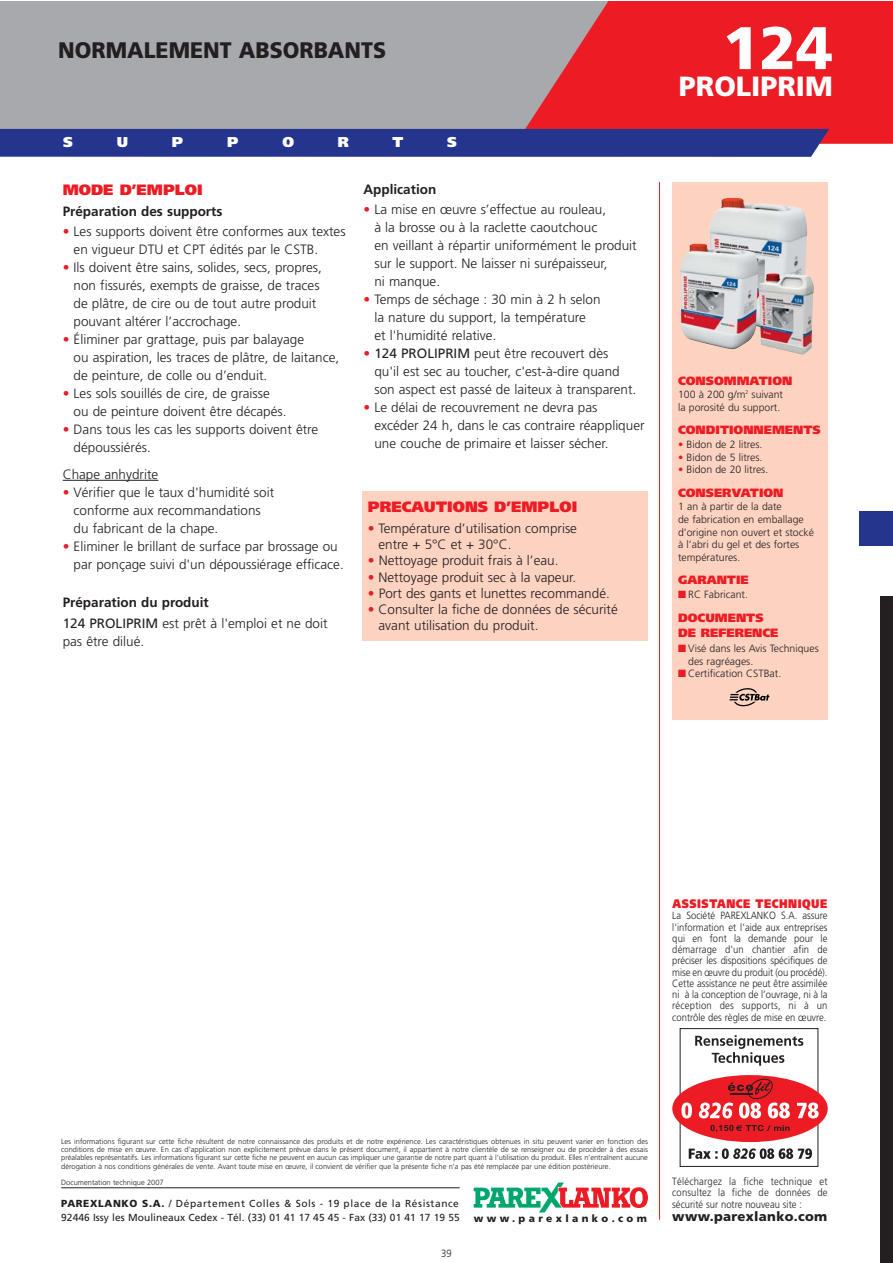
<style>
.page{position:relative;width:893px;height:1263px;background:#fff}
.page>*{position:absolute;margin:0;border:0;box-sizing:border-box;transform-origin:0 0}
.t1{font:900 60px "Frutiger";color:#fff}
.t2{font:900 27.75px "Frutiger";color:#fff}
.t3{font:900 22.5px "Frutiger";color:#231f20;scale:.95 1}
.t4{font:900 15px "Frutiger";color:#ed1c24}
.t5{font:900 14.25px "Frutiger";color:#fff}
.t6{font:300 13.5px/18px "Frutiger";color:#231f20}
.t7{font:700 13.5px "Frutiger";color:#231f20}
.t8{font:900 13.2px "Frutiger";letter-spacing:.025em;color:#231f20}
.t9{font:900 12.3px "Frutiger";letter-spacing:.05em;color:#ed1c24;scale:.85 1}
.t10{font:900 12px/15.5px "Frutiger";color:#ed1c24}
.t11{font:300 10.5px/11.2px "Frutiger";color:#231f20;text-align:justify;scale:.9 1}
.t12{font:300 10.5px/12.6px "Frutiger";color:#231f20}
.t13{font:10.2px/13.4px "Frutiger";letter-spacing:.005em;color:#231f20}
.t14{font:900 10.2px "Frutiger";letter-spacing:.33em;color:#231f20}
.t15{font:300 7.5px/8.2px "Frutiger";color:#231f20;text-align:justify}
.s1{color:#ed1c24}
.s2{font-weight:700}
.s3{font-weight:400}
.s4{font-weight:900}
</style>
<div class="page">
<div style="left:0;top:1px;width:638px;height:143px;background:#a7a9ac"></div>
<svg style="left:516px;top:1px;width:376px;height:143px;background:#e32f36"></svg>
<div style="left:0;top:129px;width:829px;height:28px;background:#25358e"></div>
<hr style="left:61px;top:1187px;width:399px;height:1px;background:#231f20">
<hr style="left:659px;top:182px;width:1px;height:1038px;background:#ed1c24">
<div style="left:672px;top:182px;width:155px;height:538px;background:#fcd2c1"></div>
<svg style="left:474px;top:1182px;width:174px;height:30px"></svg>
<div style="left:680px;top:1028px;width:138px;height:139px;border:1px solid #231f20"></div>
<div style="left:672px;top:1075px;width:155px;height:67px;background:#ed1c24;border-radius:50%"></div>
<svg style="left:710px;top:1125px;width:80px;height:7px"></svg>
<svg style="left:681px;top:1102px;width:11px;height:16px"></svg>
<svg style="left:699px;top:1078px;width:91px;height:40px"></svg>
<svg style="left:797px;top:1102px;width:22px;height:16px"></svg>
<svg style="left:689px;top:1148px;width:123px;height:11px"></svg>
<svg style="left:695px;top:1035px;width:108px;height:31px"></svg>
<svg style="left:729px;top:688px;width:40px;height:18px"></svg>
<div style="left:859px;top:512px;width:33px;height:34px;background:#25358e"></div>
<div style="left:880px;top:597px;width:12px;height:666px;background:#231f20"></div>
<div style="left:363px;top:491px;width:285px;height:149px;background:#fcd2c1"></div>
<hr style="left:63px;top:480px;width:95px;height:1px;background:#231f20">
<img style="left:709px;top:198px;width:98px;height:75px">
<img style="left:680px;top:244px;width:78px;height:106px">
<img style="left:758px;top:273px;width:56px;height:81px">
<h3 class="t3" style="left:58px;top:41px;width:347px">NORMALEMENT ABSORBANTS</h3>
<p class="t5" style="left:63px;top:136px;width:11px">S</p>
<p class="t5" style="left:117px;top:136px;width:13px">U</p>
<p class="t5" style="left:172px;top:136px;width:13px">P</p>
<p class="t5" style="left:227px;top:136px;width:13px">P</p>
<p class="t5" style="left:282px;top:136px;width:13px">O</p>
<p class="t5" style="left:338px;top:136px;width:13px">R</p>
<p class="t5" style="left:392px;top:136px;width:12px">T</p>
<p class="t5" style="left:447px;top:136px;width:11px">S</p>
<p class="t4" style="left:63px;top:184px;width:141px">MODE D’EMPLOI</p>
<p class="t7" style="left:63px;top:206px;width:161px">Préparation des supports</p>
<p class="t6" style="left:74px;top:224px;width:273px;text-indent:-11px"><span class="s1">•</span> Les supports doivent être conformes aux textes en vigueur DTU et CPT édités par le CSTB.</p>
<p class="t6" style="left:74px;top:260px;width:250px;text-indent:-11px"><span class="s1">•</span> Ils doivent être sains, solides, secs, propres, non fissurés, exempts de graisse, de traces de plâtre, de cire ou de tout autre produit pouvant altérer l’accrochage.</p>
<p class="t6" style="left:74px;top:332px;width:267px;text-indent:-11px"><span class="s1">•</span> Éliminer par grattage, puis par balayage<br>ou aspiration, les traces de plâtre, de laitance, de peinture, de colle ou d’enduit.</p>
<p class="t6" style="left:74px;top:386px;width:214px;text-indent:-11px"><span class="s1">•</span> Les sols souillés de cire, de graisse ou de peinture doivent être décapés.</p>
<p class="t6" style="left:74px;top:422px;width:246px;text-indent:-11px"><span class="s1">•</span> Dans tous les cas les supports doivent être dépoussiérés.</p>
<p class="t6" style="left:63px;top:466px;width:97px">Chape anhydrite</p>
<p class="t6" style="left:74px;top:484px;width:202px;text-indent:-11px"><span class="s1">•</span> Vérifier que le taux d'humidité soit conforme aux recommandations du fabricant de la chape.</p>
<p class="t6" style="left:74px;top:538px;width:272px;text-indent:-11px"><span class="s1">•</span> Eliminer le brillant de surface par brossage ou par ponçage suivi d'un dépoussiérage efficace.</p>
<p class="t6" style="left:63px;top:593px;width:266px;line-height:20.4px"><span class="s2">Préparation du produit<br></span><span class="s3">124 PROLIPRIM</span> est prêt à l'emploi et ne doit</p>
<p class="t6" style="left:63px;top:633px;width:83px">pas être dilué.</p>
<p class="t7" style="left:364px;top:184px;width:74px">Application</p>
<p class="t6" style="left:374px;top:201px;width:264px;text-indent:-11px"><span class="s1">•</span> La mise en œuvre s’effectue au rouleau,<br>à la brosse ou à la raclette caoutchouc<br>en veillant à répartir uniformément le produit sur le support. Ne laisser ni surépaisseur,<br>ni manque.</p>
<p class="t6" style="left:374px;top:291px;width:228px;text-indent:-11px"><span class="s1">•</span> Temps de séchage : 30 min à 2 h selon la nature du support, la température<br>et l'humidité relative.</p>
<p class="t6" style="left:374px;top:345px;width:263px;text-indent:-11px"><span class="s1">•</span> <span class="s3">124 PROLIPRIM</span> peut être recouvert dès qu'il est sec au toucher, c'est-à-dire quand son aspect est passé de laiteux à transparent.</p>
<p class="t6" style="left:374px;top:399px;width:272px;text-indent:-11px"><span class="s1">•</span> Le délai de recouvrement ne devra pas excéder 24 h, dans le cas contraire réappliquer une couche de primaire et laisser sécher.</p>
<p class="t4" style="left:368px;top:501px;width:211px">PRECAUTIONS D’EMPLOI</p>
<p class="t6" style="left:379px;top:521px;width:200px;line-height:16.2px;text-indent:-11px"><span class="s1">•</span> Température d’utilisation comprise entre + 5°C et + 30°C.</p>
<p class="t6" style="left:368px;top:553px;width:192px"><span class="s1">•</span> Nettoyage produit frais à l’eau.</p>
<p class="t6" style="left:368px;top:569px;width:210px"><span class="s1">•</span> Nettoyage produit sec à la vapeur.</p>
<p class="t6" style="left:368px;top:585px;width:243px"><span class="s1">•</span> Port des gants et lunettes recommandé.</p>
<p class="t6" style="left:379px;top:602px;width:241px;line-height:16.2px;text-indent:-11px"><span class="s1">•</span> Consulter la fiche de données de sécurité avant utilisation du produit.</p>
<h1 class="t1" style="left:723px;top:24px;width:112px">124</h1>
<h2 class="t2" style="left:679px;top:75px;width:155px">PROLIPRIM</h2>
<p class="t10" style="left:678px;top:374px;width:116px">CONSOMMATION</p>
<p class="t12" style="left:678px;top:389px;width:107px">100 à 200 g/m<sup>2</sup> suivant la porosité du support.</p>
<p class="t10" style="left:678px;top:423px;width:144px">CONDITIONNEMENTS</p>
<p class="t12" style="left:678px;top:439px;width:86px"><span class="s1">•</span> Bidon de 2 litres.</p>
<p class="t12" style="left:678px;top:451px;width:86px"><span class="s1">•</span> Bidon de 5 litres.</p>
<p class="t12" style="left:678px;top:464px;width:92px"><span class="s1">•</span> Bidon de 20 litres.</p>
<p class="t10" style="left:678px;top:485px;width:107px">CONSERVATION</p>
<p class="t12" style="left:678px;top:501px;width:137px">1 an à partir de la date<br>de fabrication en emballage d’origine non ouvert et stocké à l’abri du gel et des fortes températures.</p>
<p class="t10" style="left:678px;top:573px;width:72px">GARANTIE</p>
<p class="t12" style="left:678px;top:589px;width:71px"><span class="s1">■</span> RC Fabricant.</p>
<p class="t10" style="left:678px;top:610px;width:102px">DOCUMENTS<br>DE REFERENCE</p>
<p class="t12" style="left:688px;top:643px;width:132px;text-indent:-10px"><span class="s1">■</span> Visé dans les Avis Techniques des ragréages.</p>
<p class="t12" style="left:678px;top:668px;width:105px"><span class="s1">■</span> Certification CSTBat.</p>
<p class="t9" style="left:672px;top:899px;width:183px">ASSISTANCE TECHNIQUE</p>
<p class="t11" style="left:672px;top:911px;width:174px">La Société PAREXLANKO S.A. assure l'information et l'aide aux entreprises qui en font la demande pour le démarrage d'un chantier afin de préciser les dispositions spécifiques de mise en œuvre du produit (ou procédé).<br>Cette assistance ne peut être assimilée ni à la conception de l’ouvrage, ni à la réception des supports, ni à un contrôle des règles de mise en œuvre.</p>
<p class="t15" style="left:61px;top:1138px;width:588px">Les informations figurant sur cette fiche résultent de notre connaissance des produits et de notre expérience. Les caractéristiques obtenues in situ peuvent varier en fonction des conditions de mise en œuvre. En cas d’application non explicitement prévue dans le présent document, il appartient à notre clientèle de se renseigner ou de procéder à des essais préalables représentatifs. Les informations figurant sur cette fiche ne peuvent en aucun cas impliquer une garantie de notre part quant à l’utilisation du produit. Elles n’entraînent aucune dérogation à nos conditions générales de vente. Avant toute mise en œuvre, il convient de vérifier que la présente fiche n’a pas été remplacée par une édition postérieure.</p>
<p class="t15" style="left:61px;top:1179px;width:104px">Documentation technique 2007</p>
<p class="t13" style="left:61px;top:1198px;width:400px"><span class="s4">PAREXLANKO S.A.</span> / Département Colles &amp; Sols - 19 place de la Résistance<br>92446 Issy les Moulineaux Cedex - Tél. (33) 01 41 17 45 45 - Fax (33) 01 41 17 19 55</p>
<p class="t14" style="left:474px;top:1214px;width:175px">www.parexlanko.com</p>
<p class="t11" style="left:441px;top:1248px;width:13px">39</p>
<p class="t11" style="left:672px;top:1176px;width:174px">Téléchargez la fiche technique et consultez la fiche de données de sécurité sur notre nouveau site :</p>
<p class="t8" style="left:672px;top:1211px;width:157px">www.parexlanko.com</p>
</div>
